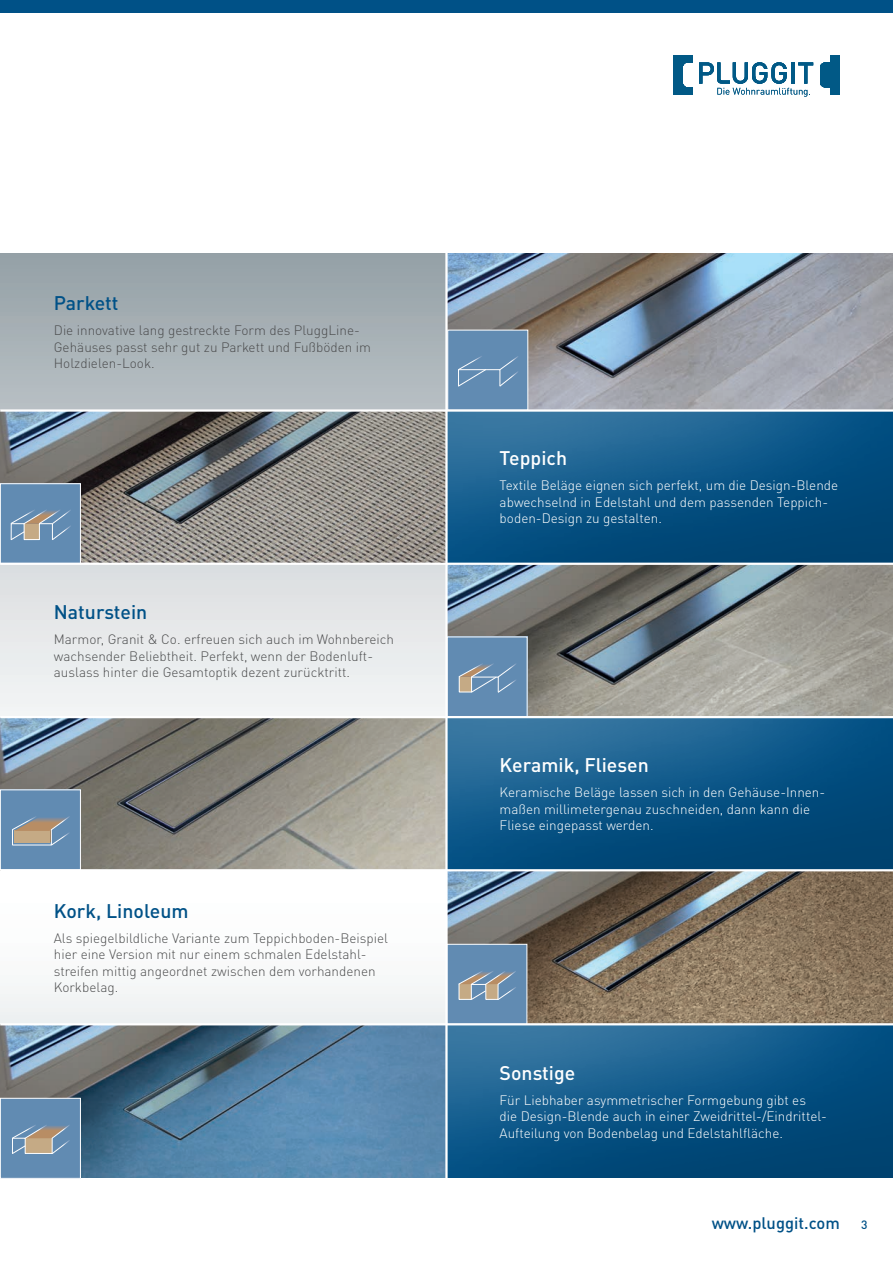
<style>
.page{position:relative;width:893px;height:1263px;background:#fff}
.page>*{position:absolute;margin:0;border:0;box-sizing:border-box;transform-origin:0 0}
.t1{font:500 19.5px "DIN Pro";color:#005187}
.t2{font:500 19.5px "DIN Pro";color:#fff}
.t3{font:500 16.5px "DIN Pro";color:#005187}
.t4{font:300 13.5px/16.5px "DIN Pro";color:#4b4c4d}
.t5{font:300 13.5px/16.5px "DIN Pro";color:#fff}
.t6{font:500 12px "DIN Pro";color:#005187}
</style>
<div class="page">
<div style="left:0;top:0;width:893px;height:13px;background:#005187"></div>
<svg style="left:699px;top:62px;width:114px;height:35px"></svg>
<svg style="left:673px;top:55px;width:20px;height:40px"></svg>
<svg style="left:820px;top:55px;width:20px;height:40px"></svg>
<svg style="left:0;top:254px;width:445px;height:769px"></svg>
<img style="left:448px;top:254px;width:445px;height:147px">
<div style="left:448px;top:330px;width:80px;height:80px;background:#618bb2"></div>
<div style="left:458px;top:369px;width:42px;height:17px;border:1px solid #fff"></div>
<svg style="left:499px;top:356px;width:19px;height:31px"></svg>
<svg style="left:458px;top:356px;width:28px;height:31px"></svg>
<div style="left:447px;top:330px;width:81px;height:80px;border:1px solid #fff"></div>
<div style="left:428px;top:401px;width:465px;height:165px;background:#231f20;opacity:.24"></div>
<img style="left:0;top:412px;width:445px;height:151px">
<div style="left:0;top:484px;width:80px;height:80px;background:#618bb2"></div>
<svg style="left:10px;top:510px;width:61px;height:30px"></svg>
<div style="left:0;top:483px;width:81px;height:81px;border:1px solid #fff"></div>
<img style="left:448px;top:565px;width:445px;height:142px">
<div style="left:447px;top:637px;width:80px;height:80px;background:#618bb2"></div>
<svg style="left:458px;top:663px;width:58px;height:30px"></svg>
<div style="left:426px;top:707px;width:467px;height:165px;background:#231f20;opacity:.24"></div>
<img style="left:0;top:718px;width:445px;height:151px">
<div style="left:0;top:790px;width:80px;height:80px;background:#618bb2"></div>
<svg style="left:12px;top:816px;width:58px;height:30px"></svg>
<div style="left:0;top:789px;width:81px;height:81px;border:1px solid #fff"></div>
<img style="left:448px;top:871px;width:445px;height:152px">
<div style="left:447px;top:944px;width:80px;height:80px;background:#618bb2"></div>
<svg style="left:458px;top:971px;width:58px;height:29px"></svg>
<div style="left:446px;top:944px;width:81px;height:81px;border:1px solid #fff"></div>
<div style="left:444px;top:1023px;width:449px;height:158px;background:#231f20;opacity:.24"></div>
<img style="left:0;top:1025px;width:445px;height:153px">
<div style="left:0;top:1098px;width:80px;height:80px;background:#618bb2"></div>
<svg style="left:12px;top:1125px;width:58px;height:29px"></svg>
<div style="left:0;top:1098px;width:81px;height:81px;border:1px solid #fff"></div>
<hr style="left:445px;top:247px;width:3px;height:937px;background:#fff">
<hr style="left:0;top:409px;width:893px;height:3px;background:#fff">
<hr style="left:0;top:563px;width:893px;height:2px;background:#fff">
<hr style="left:0;top:716px;width:893px;height:2px;background:#fff">
<hr style="left:0;top:1023px;width:893px;height:2px;background:#fff">
<hr style="left:0;top:869px;width:893px;height:2px;background:#fff">
<h1 class="t1" style="left:54px;top:288px;width:66px">Parkett</h1>
<p class="t4" style="left:54px;top:321px;width:319px">Die innovative lang gestreckte Form des PluggLine-<br>Gehäuses passt sehr gut zu Parkett und Fußböden im<br>Holzdielen-Look.</p>
<h1 class="t1" style="left:54px;top:597px;width:95px">Naturstein</h1>
<p class="t4" style="left:54px;top:630px;width:342px">Marmor, Granit &amp; Co. erfreuen sich auch im Wohnbereich wachsender Beliebtheit. Perfekt, wenn der Bodenluft&shy;auslass hinter die Gesamtoptik dezent zurücktritt.</p>
<h1 class="t1" style="left:54px;top:895px;width:136px">Kork, Linoleum</h1>
<p class="t4" style="left:54px;top:928px;width:336px">Als spiegelbildliche Variante zum Teppichboden-Beispiel hier eine Version mit nur einem schmalen Edelstahl&shy;streifen mittig angeordnet zwischen dem vorhandenen Korkbelag.</p>
<h1 class="t2" style="left:500px;top:443px;width:69px">Teppich</h1>
<p class="t5" style="left:500px;top:476px;width:340px">Textile Beläge eignen sich perfekt, um die Design-Blende abwechselnd in Edelstahl und dem passenden Teppich&shy;boden-Design zu gestalten.</p>
<h1 class="t2" style="left:500px;top:750px;width:151px">Keramik, Fliesen</h1>
<p class="t5" style="left:500px;top:783px;width:327px">Keramische Beläge lassen sich in den Gehäuse-Innen&shy;maßen millimetergenau zuschneiden, dann kann die<br>Fliese eingepasst werden.</p>
<h1 class="t2" style="left:500px;top:1057px;width:77px">Sonstige</h1>
<p class="t5" style="left:500px;top:1090px;width:329px">Für Liebhaber asymmetrischer Formgebung gibt es die Design-Blende auch in einer Zweidrittel-/Eindrittel-<br>Aufteilung von Bodenbelag und Edelstahlfläche.</p>
<p class="t3" style="left:712px;top:1210px;width:130px">www.pluggit.com</p>
<p class="t6" style="left:861px;top:1215px;width:8px">3</p>
</div>
